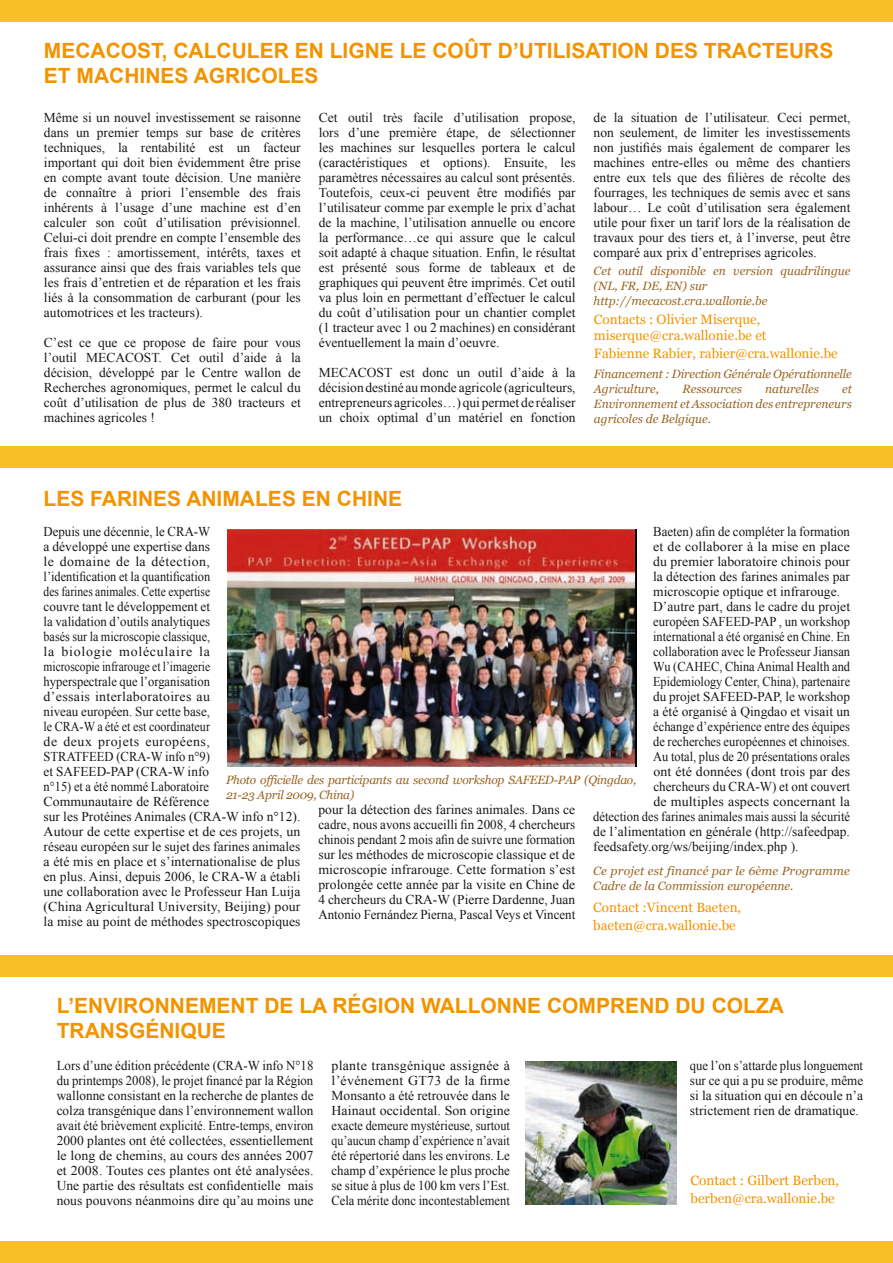
<style>
.page{position:relative;width:893px;height:1263px;background:#fff}
.page>*{position:absolute;margin:0;border:0;box-sizing:border-box;transform-origin:0 0}
.t1{font:700 21px "Arial";color:#f29400}
.txt{font:13.5px/15px "Times New Roman";color:#1a171c;text-align:justify}
.txt-2{font:13.5px/15px "Times New Roman";color:#1a171c;text-align:justify;scale:.95 1}
.txt-3{font:13.5px/15px "Times New Roman";color:#1a171c;text-align:justify;scale:.93 1}
.t2{font:13.5px "Georgia";color:#f29400}
.txt-4{font:13.5px/15px "Times New Roman";color:#1a171c;text-align:justify;scale:.94 1}
.txt-5{font:13.5px/15px "Times New Roman";color:#1a171c;text-align:justify;scale:.92 1}
.txt-6{font:13.5px "Times New Roman";color:#1a171c;scale:.96 1}
.txt-7{font:italic 12px/15px "Georgia";color:#9b6522}
.txt-8{font:italic 12px/15px "Georgia";letter-spacing:-.02em;color:#9b6522}
</style>
<div class="page">
<div style="left:0;top:0;width:893px;height:21px;background:#f8c026"></div>
<div style="left:0;top:1242px;width:893px;height:21px;background:#f8c026"></div>
<div style="left:0;top:446px;width:893px;height:22px;background:#f8c026"></div>
<div style="left:0;top:955px;width:893px;height:22px;background:#f8c026"></div>
<img style="left:227px;top:529px;width:409px;height:237px">
<img style="left:525px;top:1061px;width:151px;height:144px">
<p class="t1" style="left:44px;top:37px;width:555px">MECACOST, CALCULER EN LIG NE LE COÛT D’UTI LISATIO</p>
<p class="t1" style="left:634px;top:37px;width:85px">N DE S TRACTE</p>
<p class="t1" style="left:789px;top:37px;width:46px">URS</p>
<p class="t1" style="left:44px;top:62px;width:165px">ET MACHINES AGRICO</p>
<p class="t1" style="left:278px;top:62px;width:42px">LES</p>
<p class="txt" style="left:44px;top:109px;width:258px">Même si un nouvel investissement se raisonne dans un premier temps sur base de critères techniques, la rentabilité est un facteur important qui doit bien évidemment être prise en compte avant toute décision. Une manière de connaître à priori l’ensemble des frais inhérents à l’usage d’une machine est d’en calculer son coût d’utilisation prévisionnel.<br>Celui-ci doit prendre en compte l’ensemble des frais fixes : amortissement, intérêts, taxes et assurance ainsi que des frais variables tels que les frais d’entretien et de réparation et les frais liés à la consommation de carburant (pour les automotrices et les tracteurs).</p>
<p class="txt" style="left:44px;top:334px;width:258px">C’est ce que ce propose de faire pour vous l’outil MECACOST</p>
<p class="txt" style="left:319px;top:109px;width:258px">Cet outil très facile d’utilisation propose, lors d’une première étape, de sélectionner les machines sur lesquelles portera le calcul (caractéristiques et options). Ensuite, les paramètres nécessaires au calcul sont présentés.<br>Toutefois, ceux-ci peuvent être modifiés par l’utilisateur comme par exemple le prix d’achat de la machine, l’utilisation annuelle ou encore la performance…ce qui assure que le calcul soit adapté à chaque situation. Enfin, le résultat est présenté sous forme de tableaux et de graphiques qui peuvent être imprimés. Cet outil va plus loin en permettant d’effectuer le calcul du coût d’utilisation pour un chantier complet (1 tracteur avec 1 ou 2 machines) en considérant éventuellement la main d’oeuvre.</p>
<p class="txt" style="left:319px;top:364px;width:11px">MECACOST</p>
<p class="txt" style="left:594px;top:109px;width:258px">de la situation de l’utilisateur. Ceci permet, non seulement, de limiter les investissements non justifiés mais également de comparer les machines entre-elles ou même des chantiers entre eux tels que des filières de récolte des fourrages, les techniques de semis avec et sans labour… Le coût d’utilisation sera également utile pour fixer un tarif lors de la réalisation de travaux pour des tiers et, à l’inverse, peut être comparé aux prix d’entreprises agricoles.</p>
<p class="txt-7" style="left:594px;top:263px;width:258px">Cet outil disponible en version quadrilingue (NL, FR, DE, EN) sur</p>
<p class="txt-7" style="left:594px;top:293px;width:175px">http://mecacost.cra.wallonie.be</p>
<p class="t2" style="left:594px;top:311px;width:168px">Contacts : Olivier Miserque,</p>
<p class="t2" style="left:594px;top:328px;width:174px">miserque@cra.wallonie.be et</p>
<p class="t2" style="left:594px;top:346px;width:245px">Fabienne Rabier, rabier@cra.wallonie.be</p>
<p class="txt-7" style="left:594px;top:366px;width:259px">Financement : Direction Générale Opérationnelle<br>Agriculture,</p>
<p class="txt" style="left:44px;top:349px;width:258px;text-indent:115px">. Cet outil d’aide à la décision, développé par le Centre wallon de Recherches agronomiques, permet le calcul du coût d’utilisation de plus de 380 tracteurs et machines agricoles !</p>
<p class="txt" style="left:319px;top:364px;width:258px;text-indent:81px">est donc un outil d’aide à la décision destiné au monde agricole (agriculteurs, entrepreneurs agricoles…) qui permet de réaliser un choix optimal d’un matériel en fonction</p>
<p class="txt-7" style="left:682px;top:381px;width:61px">Ressources</p>
<p class="txt-7" style="left:765px;top:381px;width:55px">naturelles</p>
<p class="txt-7" style="left:594px;top:381px;width:259px;text-align:justify;text-indent:248px">et Environnement et Association des entrepreneurs agricoles de Belgique.</p>
<p class="t1" style="left:44px;top:484px;width:59px">LE S FARI</p>
<p class="t1" style="left:138px;top:484px;width:263px">NES ANIMALES EN CHINE</p>
<p class="txt-2" style="left:44px;top:524px;width:141px">Depuis une décennie, le CRA</p>
<p class="txt-2" style="left:653px;top:524px;width:209px">Baeten) afin de compléter la formation et de collaborer à la mise en place du premier laboratoire chinois pour la détection des farines animales par microscopie optique et infrarouge.</p>
<p class="txt" style="left:653px;top:599px;width:198px">D’autre part, dans le cadre du projet européen SAFEED -PAP</p>
<p class="txt-2" style="left:44px;top:524px;width:177px;text-indent:150px">-W a développé une expertise dans le domaine de la détection, l’identification et la quantification des farines animales. Cette expertise couvre tant le développement et la validation d’outils analytiques basés sur la microscopie classique, la biologie moléculaire la microscopie infrarouge et l’imagerie hyperspectrale que l’organisation d’essais interlaboratoires au niveau européen. Sur cette base, le CRA-W a été et est coordinateur de deux projets européens, STRAT</p>
<p class="txt-4" style="left:653px;top:614px;width:211px;text-indent:126px">, un workshop international a été organisé en Chine. En collaboration avec le Professeur Jiansan Wu (CAHEC</p>
<p class="txt-5" style="left:653px;top:659px;width:216px;text-indent:66px">, China Animal Health and Epidemiology Center, China), partenaire du projet SAFEED</p>
<p class="txt" style="left:653px;top:689px;width:198px;text-indent:100px">-PAP, le workshop a été organisé à Qingdao et visait un échange d’expérience entre des équipes de recherches européennes et chinoises.<br>Au total, plus de 20 présentations orales ont été données (dont trois par des chercheurs du CRA</p>
<p class="txt-3" style="left:82px;top:749px;width:18px">FEED</p>
<p class="txt-3" style="left:116px;top:749px;width:15px">(CRA</p>
<p class="txt-3" style="left:147px;top:749px;width:70px">-W info n°9)</p>
<p class="txt" style="left:44px;top:764px;width:47px">et SAFEED</p>
<p class="txt" style="left:106px;top:764px;width:13px">-PAP</p>
<p class="txt" style="left:136px;top:764px;width:15px">(CRA</p>
<p class="txt" style="left:44px;top:764px;width:167px;text-indent:124px">-W info n°15) et a été nommé Laboratoire Communautaire de Référence sur les Protéines Animales (CRA</p>
<p class="txt-8" style="left:226px;top:772px;width:412px">Photo officielle des participants au second workshop SAFEED-PAP (Qingdao,<br>21-23 April 2009, China)</p>
<p class="txt-6" style="left:755px;top:777px;width:100px">-W) et ont couvert</p>
<p class="txt" style="left:653px;top:794px;width:198px">de multiples aspects concernant la</p>
<p class="txt-3" style="left:593px;top:809px;width:278px">détection des farines animales mais aussi la sécurité</p>
<p class="txt" style="left:593px;top:824px;width:258px">de l’alimentation en générale (http://safeedpap.</p>
<p class="txt" style="left:593px;top:839px;width:207px">feedsafety.org/ws/beijing/index.php ).</p>
<p class="txt-7" style="left:593px;top:863px;width:258px">Ce projet est financé par le 6ème Programme<br>Cadre de la Commission européenne.</p>
<p class="t2" style="left:593px;top:900px;width:150px">Contact :Vincent Baeten,</p>
<p class="t2" style="left:593px;top:918px;width:144px">baeten@cra.wallonie.be</p>
<p class="txt" style="left:318px;top:802px;width:258px">pour la détection des farines animales. Dans ce cadre, nous avons accueilli fin 2008, 4 chercheurs chinois pendant 2 mois afin de suivre une formation sur les méthodes de microscopie classique et de microscopie infrarouge. Cette formation s’est prolongée cette année par la visite en Chine de 4 chercheurs du CRA</p>
<p class="txt" style="left:44px;top:809px;width:258px;text-indent:178px">-W info n°12).<br>Autour de cette expertise et de ces projets, un réseau européen sur le sujet des farines animales a été mis en place et s’internationalise de plus en plus. Ainsi, depuis 2006, le CRA</p>
<p class="txt" style="left:44px;top:869px;width:258px;text-indent:196px">-W a établi une collaboration avec le Professeur Han Luija (China Agricultural University, Beijing) pour la mise au point de méthodes spectroscopiques</p>
<p class="txt" style="left:318px;top:892px;width:258px;text-align:right">-W (Pierre Dardenne, Juan<br>Antonio Fernández Pierna, Pascal Veys et Vincent</p>
<p class="t1" style="left:57px;top:992px;width:319px">L’ENVIRONNEMENT DE LA RÉGIO</p>
<p class="t1" style="left:400px;top:992px;width:382px">N WALLONNE COMPREND DU COLZA</p>
<p class="t1" style="left:57px;top:1017px;width:16px">TRA</p>
<p class="t1" style="left:100px;top:1017px;width:125px">NSGÉNIQUE</p>
<p class="txt-2" style="left:57px;top:1057px;width:179px">Lors d’une édition précédente (CRA</p>
<p class="txt-2" style="left:57px;top:1057px;width:272px;text-indent:187px">-W info N°18 du printemps 2008), le projet financé par la Région wallonne consistant en la recherche de plantes de colza transgénique dans l’environnement wallon avait été brièvement explicité. Entre-temps, environ 2000 plantes ont été collectées, essentiellement le long de chemins, au cours des années 2007 et 2008. Toutes ces plantes ont été analysées.<br>Une partie des résultats est confidentielle mais nous pouvons néanmoins dire qu’au moins une</p>
<p class="txt" style="left:332px;top:1057px;width:180px">plante transgénique assignée à l’événement GT73 de la firme Monsanto a été retrouvée dans le Hainaut occidental. Son origine exacte demeure mystérieuse, surtout qu’aucun champ d’expérience n’avait été répertorié dans les environs. Le champ d’expérience le plus proche se situe à plus de 100 km vers l’Est.<br>Cela mérite donc incontestablement</p>
<p class="txt-3" style="left:690px;top:1057px;width:188px">que l’on s’attarde plus longuement sur ce qui a pu se produire, même si la situation qui en découle n’a strictement rien de dramatique.</p>
<p class="t2" style="left:690px;top:1173px;width:150px">Contact : Gilbert Berben,</p>
<p class="t2" style="left:690px;top:1191px;width:146px">berben@cra.wallonie.be</p>
</div>
